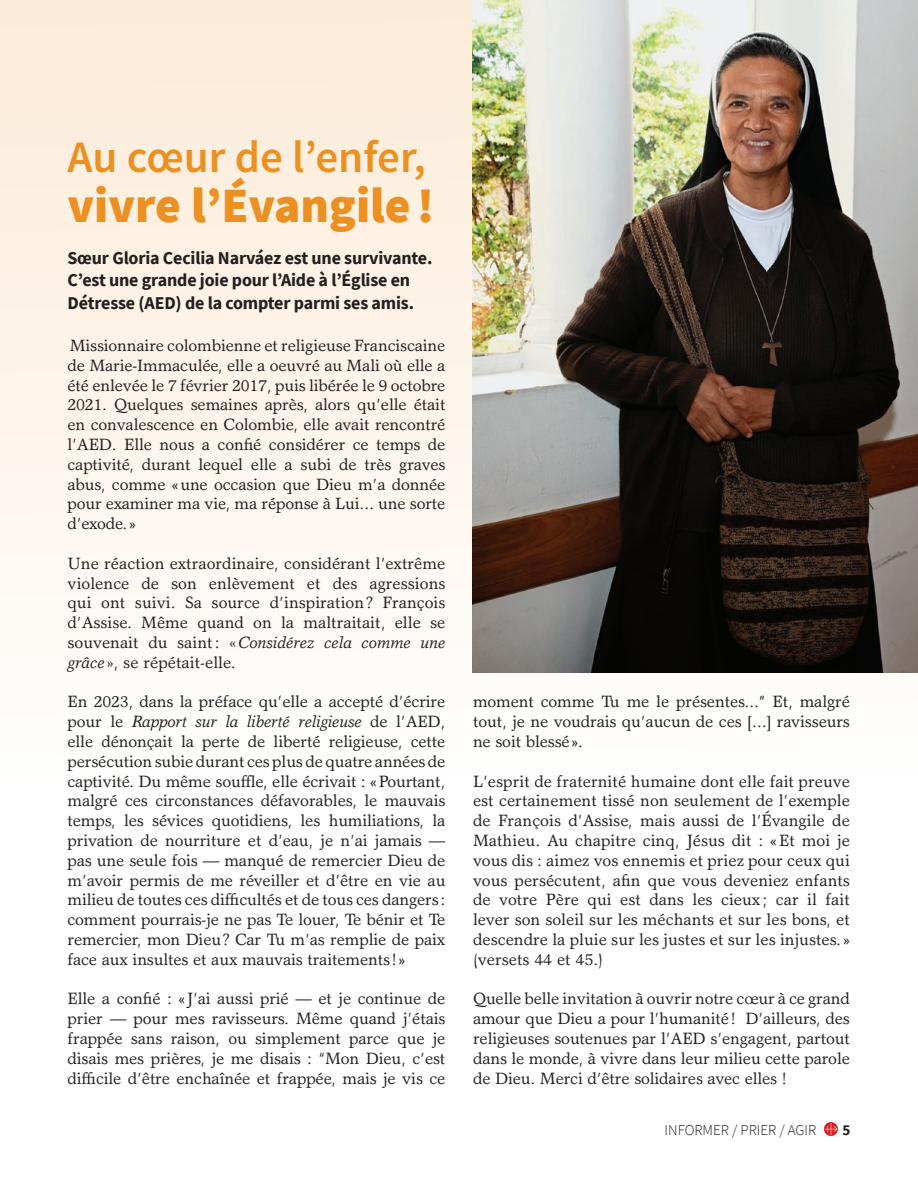
<style>
.page{position:relative;width:918px;height:1188px;background:#fff}
.page>*{position:absolute;margin:0;border:0;box-sizing:border-box;transform-origin:0 0}
.t1{font:900 49.2px "Source Sans Pro";color:#ec9121}
.t2{font:600 45px "Source Sans Pro";color:#ec9121}
.t3{font:700 18px/22.5px "Source Sans Pro";letter-spacing:-.01em;color:#231f20}
.t4{font:16.5px/19.8px "Garth Graphic Std";letter-spacing:-.01em;color:#231f20;text-align:justify}
.t5{font:300 15px "Source Sans Pro";color:#231f20}
.t6{font:700 15px "Source Sans Pro";color:#231f20}
.s1{font-family:"Garth Graphic";font-style:italic}
</style>
<div class="page">
<div style="left:0;top:0;width:918px;height:777px;background:linear-gradient(to bottom,#fcebd7,#fefefe)"></div>
<img style="left:472px;top:0;width:446px;height:673px">
<svg style="left:824px;top:1122px;width:14px;height:14px"></svg>
<svg style="left:825px;top:1123px;width:12px;height:12px"></svg>
<p class="t2" style="left:68px;top:129px;width:360px">Au cœur de l’enfer,</p>
<p class="t1" style="left:68px;top:172px;width:369px">vivre l’Évangile!</p>
<p class="t3" style="left:68px;top:246px;width:366px">Sœur Gloria Cecilia Narváez est une survivante.<br>C’est une grande joie pour l’Aide à l’Église en<br>Détresse (AED) de la compter parmi ses amis.</p>
<p class="t4" style="left:68px;top:336px;width:380px">Missionnaire colombienne et religieuse Franciscaine de Marie-Immaculée, elle a oeuvré au Mali où elle a été enlevée le 7 février 2017, puis libérée le 9 octobre 2021. Quelques semaines après, alors qu’elle était en convalescence en Colombie, elle avait rencontré l’AED. Elle nous a confié considérer ce temps de captivité, durant lequel elle a subi de très graves abus, comme «une occasion que Dieu m’a donnée pour examiner ma vie, ma réponse à Lui… une sorte d’exode. »</p>
<p class="t4" style="left:68px;top:553px;width:380px">Une réaction extraordinaire, considérant l’extrême violence de son enlèvement et des agressions qui ont suivi. Sa source d’inspiration? François d’Assise. Même quand on la maltraitait, elle se souvenait du saint: <span class="s1">«Considérez cela comme une grâce »</span>, se répétait-elle.</p>
<p class="t4" style="left:68px;top:692px;width:380px">En 2023, dans la préface qu’elle a accepté d’écrire pour le <span class="s1">Rapport sur la liberté religieuse</span> de l’AED, elle dénonçait la perte de liberté religieuse, cette persécution subie durant ces plus de quatre années de captivité. Du même souffle, elle écrivait : «Pourtant, malgré ces circonstances défavorables, le mauvais temps, les sévices quotidiens, les humiliations, la privation de nourriture et d’eau, je n’ai jamais — pas une seule fois — manqué de remercier Dieu de m’avoir permis de me réveiller et d’être en vie au milieu de toutes ces difficultés et de tous ces dangers: comment pourrais-je ne pas Te louer, Te bénir et Te remercier, mon Dieu? Car Tu m’as remplie de paix face aux insultes et aux mauvais traitements! »</p>
<p class="t4" style="left:68px;top:989px;width:380px">Elle a confié : « J’ai aussi prié — et je continue de prier — pour mes ravisseurs. Même quand j’étais frappée sans raison, ou simplement parce que je disais mes prières, je me disais : “Mon Dieu, c’est difficile d’être enchaînée et frappée, mais je vis ce</p>
<p class="t4" style="left:473px;top:692px;width:378px">moment comme Tu me le présentes…” Et, malgré tout, je ne voudrais qu’aucun de ces […] ravisseurs ne soit blessé».</p>
<p class="t4" style="left:473px;top:771px;width:378px">L’esprit de fraternité humaine dont elle fait preuve est certainement tissé non seulement de l’exemple de François d’Assise, mais aussi de l’Évangile de Mathieu. Au chapitre cinq, Jésus dit : «Et moi je vous dis : aimez vos ennemis et priez pour ceux qui vous persécutent, afin que vous deveniez enfants de votre Père qui est dans les cieux; car il fait lever son soleil sur les méchants et sur les bons, et descendre la pluie sur les justes et sur les injustes. » (versets 44 et 45.)</p>
<p class="t4" style="left:473px;top:989px;width:378px">Quelle belle invitation à ouvrir notre cœur à ce grand amour que Dieu a pour l’humanité! D’ailleurs, des religieuses soutenues par l’AED s’engagent, partout dans le monde, à vivre dans leur milieu cette parole de Dieu. Merci d’être solidaires avec elles !</p>
<p class="t5" style="left:665px;top:1121px;width:153px">INFORMER / PRIER / AGIR</p>
<p class="t6" style="left:843px;top:1120px;width:9px">5</p>
</div>
